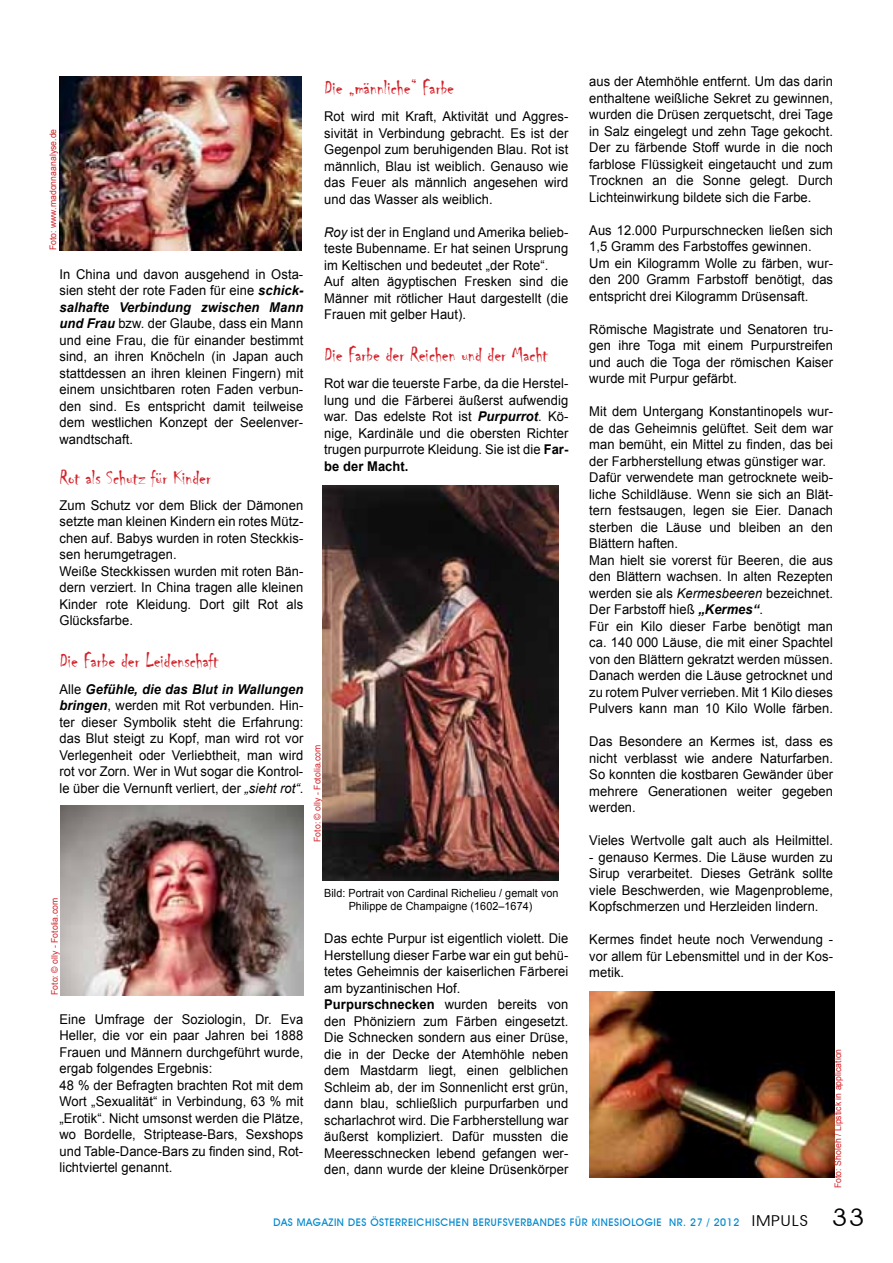
<style>
.page{position:relative;width:893px;height:1263px;background:#fff}
.page>*{position:absolute;margin:0;border:0;box-sizing:border-box;transform-origin:0 0}
.t1{font:21px "Chiller";color:#d2232a;scale:.96 1}
.t2{font:13.5px/16.5px "Arial";letter-spacing:.005em;color:#000;text-align:justify;scale:.96 1}
.t3{font:11.25px/13.5px "Arial";letter-spacing:.005em;color:#000;text-align:center;scale:.96 1}
.t4{font:500 10.5px "Avant Garde IT Cby BT";letter-spacing:.05em;color:#0089cf}
.t5{font:9px "Arial";letter-spacing:.005em;color:#d2232a;scale:.96 1}
.s1{font-weight:700;font-style:italic}
.s2{font-style:italic}
.s3{font-weight:700}
.s4{font-weight:400;font-size:15px;color:#000}
.s5{font-weight:400;font-size:24px;color:#000}
</style>
<div class="page">
<img style="left:59px;top:77px;width:242px;height:174px">
<img style="left:61px;top:805px;width:242px;height:190px">
<img style="left:322px;top:486px;width:237px;height:394px">
<img style="left:589px;top:991px;width:246px;height:186px">
<p class="t5" style="left:47px;top:250px;width:128px;rotate:-90deg">Foto: www.madonnaanalyse.de</p>
<p class="t2" style="left:60px;top:266px;width:256px">In China und davon ausgehend in Osta&shy;sien steht der rote Faden für eine <span class="s1">schick&shy;salhafte Verbindung zwischen Mann und Frau</span> bzw. der Glaube, dass ein Mann und eine Frau, die für einander bestimmt sind, an ihren Knöcheln (in Japan auch stattdessen an ihren kleinen Fingern) mit einem unsichtbaren roten Faden verbun&shy;den sind. Es entspricht damit teilweise dem westlichen Konzept der Seelenver&shy;wandtschaft.</p>
<h1 class="t1" style="left:60px;top:466px;width:159px">Rot als Schutz für Kinder</h1>
<p class="t2" style="left:60px;top:497px;width:255px;text-align:left">Zum Schutz vor dem Blick der Dämonen setzte man kleinen Kindern ein rotes Mütz&shy;chen auf. Babys wurden in roten Steckkis&shy;sen herumgetragen.<br>Weiße Steckkissen wurden mit roten Bän&shy;dern verziert. In China tragen alle kleinen Kinder rote Kleidung. Dort gilt Rot als Glücksfarbe.</p>
<h1 class="t1" style="left:60px;top:649px;width:167px">Die Farbe der Leidenschaft</h1>
<p class="t2" style="left:60px;top:681px;width:255px">Alle <span class="s1">Gefühle, die das Blut in Wallungen bringen</span>, werden mit Rot verbunden. Hin&shy;ter dieser Symbolik steht die Erfahrung: das Blut steigt zu Kopf, man wird rot vor Verlegenheit oder Verliebtheit, man wird rot vor Zorn. Wer in Wut sogar die Kontrol&shy;le über die Vernunft verliert, der <span class="s2">„sieht rot“</span>.</p>
<h1 class="t1" style="left:324px;top:77px;width:137px">Die „männliche“ Farbe</h1>
<p class="t2" style="left:324px;top:109px;width:256px">Rot wird mit Kraft, Aktivität und Aggres&shy;sivität in Verbindung gebracht. Es ist der Gegenpol zum beruhigenden Blau. Rot ist männlich, Blau ist weiblich. Genauso wie das Feuer als männlich angesehen wird und das Wasser als weiblich.</p>
<p class="t2" style="left:324px;top:224px;width:256px;text-align:left"><span class="s2">Roy</span> ist der in England und Amerika belieb&shy;teste Bubenname. Er hat seinen Ursprung im Keltischen und bedeutet „der Rote“.<br>Auf alten ägyptischen Fresken sind die Männer mit rötlicher Haut dargestellt (die Frauen mit gelber Haut).</p>
<h1 class="t1" style="left:324px;top:343px;width:235px">Die Farbe der Reichen und der Macht</h1>
<p class="t2" style="left:324px;top:375px;width:256px">Rot war die teuerste Farbe, da die Herstel&shy;lung und die Färberei äußerst aufwendig war. Das edelste Rot ist <span class="s1">Purpurrot</span>. Kö&shy;nige, Kardinäle und die obersten Richter trugen purpurrote Kleidung. Sie ist die <span class="s3">Far&shy;be der Macht.</span></p>
<p class="t5" style="left:311px;top:842px;width:103px;rotate:-90deg">Foto: © olly - Fotolia.com</p>
<p class="t5" style="left:49px;top:995px;width:103px;rotate:-90deg">Foto: © olly - Fotolia.com</p>
<p class="t2" style="left:60px;top:1011px;width:255px;text-align:left">Eine Umfrage der Soziologin, Dr. Eva Heller, die vor ein paar Jahren bei 1888<br>Frauen und Männern durchgeführt wurde, ergab folgendes Ergebnis:<br>48 % der Befragten brachten Rot mit dem Wort „Sexualität“ in Verbindung, 63 % mit „Erotik“. Nicht umsonst werden die Plätze, wo Bordelle, Striptease-Bars, Sexshops und Table-Dance-Bars zu finden sind, Rot&shy;lichtviertel genannt.</p>
<p class="t3" style="left:324px;top:886px;width:246px">Bild: Portrait von Cardinal Richelieu / gemalt von<br>Philippe de Champaigne (1602–1674)</p>
<p class="t2" style="left:324px;top:930px;width:256px;text-align:left">Das echte Purpur ist eigentlich violett. Die Herstellung dieser Farbe war ein gut behü&shy;tetes Geheimnis der kaiserlichen Färberei am byzantinischen Hof.<br><span class="s3">Purpurschnecken</span> wurden bereits von den Phöniziern zum Färben eingesetzt.<br>Die Schnecken sondern aus einer Drüse, die in der Decke der Atemhöhle neben dem Mastdarm liegt, einen gelblichen Schleim ab, der im Sonnenlicht erst grün, dann blau, schließlich purpurfarben und scharlachrot wird. Die Farbherstellung war äußerst kompliziert. Dafür mussten die Meeresschnecken lebend gefangen wer&shy;den, dann wurde der kleine Drüsenkörper</p>
<p class="t2" style="left:589px;top:73px;width:255px">aus der Atemhöhle entfernt. Um das darin enthaltene weißliche Sekret zu gewinnen, wurden die Drüsen zerquetscht, drei Tage in Salz eingelegt und zehn Tage gekocht.<br>Der zu färbende Stoff wurde in die noch farblose Flüssigkeit eingetaucht und zum Trocknen an die Sonne gelegt. Durch Lichteinwirkung bildete sich die Farbe.</p>
<p class="t2" style="left:589px;top:222px;width:255px;text-align:left">Aus 12.000 Purpurschnecken ließen sich 1,5 Gramm des Farbstoffes gewinnen.<br>Um ein Kilogramm Wolle zu färben, wur&shy;den 200 Gramm Farbstoff benötigt, das entspricht drei Kilogramm Drüsensaft.</p>
<p class="t2" style="left:589px;top:321px;width:255px">Römische Magistrate und Senatoren tru&shy;gen ihre Toga mit einem Purpurstreifen und auch die Toga der römischen Kaiser wurde mit Purpur gefärbt.</p>
<p class="t2" style="left:589px;top:403px;width:255px;text-align:left">Mit dem Untergang Konstantinopels wur&shy;de das Geheimnis gelüftet. Seit dem war man bemüht, ein Mittel zu finden, das bei der Farbherstellung etwas günstiger war.<br>Dafür verwendete man getrocknete weib&shy;liche Schildläuse. Wenn sie sich an Blät&shy;tern festsaugen, legen sie Eier. Danach sterben die Läuse und bleiben an den Blättern haften.<br>Man hielt sie vorerst für Beeren, die aus den Blättern wachsen. In alten Rezepten werden sie als <span class="s2">Kermesbeeren</span> bezeichnet.<br>Der Farbstoff hieß <span class="s1">„Kermes“</span>.<br>Für ein Kilo dieser Farbe benötigt man ca. 140 000 Läuse, die mit einer Spachtel von den Blättern gekratzt werden müssen.<br>Danach werden die Läuse getrocknet und zu rotem Pulver verrieben. Mit 1 Kilo dieses Pulvers kann man 10 Kilo Wolle färben.</p>
<p class="t2" style="left:589px;top:733px;width:255px">Das Besondere an Kermes ist, dass es nicht verblasst wie andere Naturfarben.<br>So konnten die kostbaren Gewänder über mehrere Generationen weiter gegeben werden.</p>
<p class="t2" style="left:589px;top:832px;width:255px">Vieles Wertvolle galt auch als Heilmittel.</p>
<p class="t2" style="left:589px;top:849px;width:255px">- genauso Kermes. Die Läuse wurden zu Sirup verarbeitet. Dieses Getränk sollte viele Beschwerden, wie Magenprobleme, Kopfschmerzen und Herzleiden lindern.</p>
<p class="t2" style="left:589px;top:931px;width:255px">Kermes findet heute noch Verwendung - vor allem für Lebensmittel und in der Kos&shy;metik.</p>
<p class="t5" style="left:832px;top:1188px;width:147px;rotate:-90deg">Foto: Sholeh / Lipstick in application</p>
<p class="t4" style="left:274px;top:1216px;width:593px">DAS MAGAZIN DES ÖSTERREICHISCHEN BERUFSVERBANDES FÜR KINESIOLOGIE NR. 27 / 2012 <span class="s4">IMPULS</span> <span class="s5">33</span></p>
</div>
